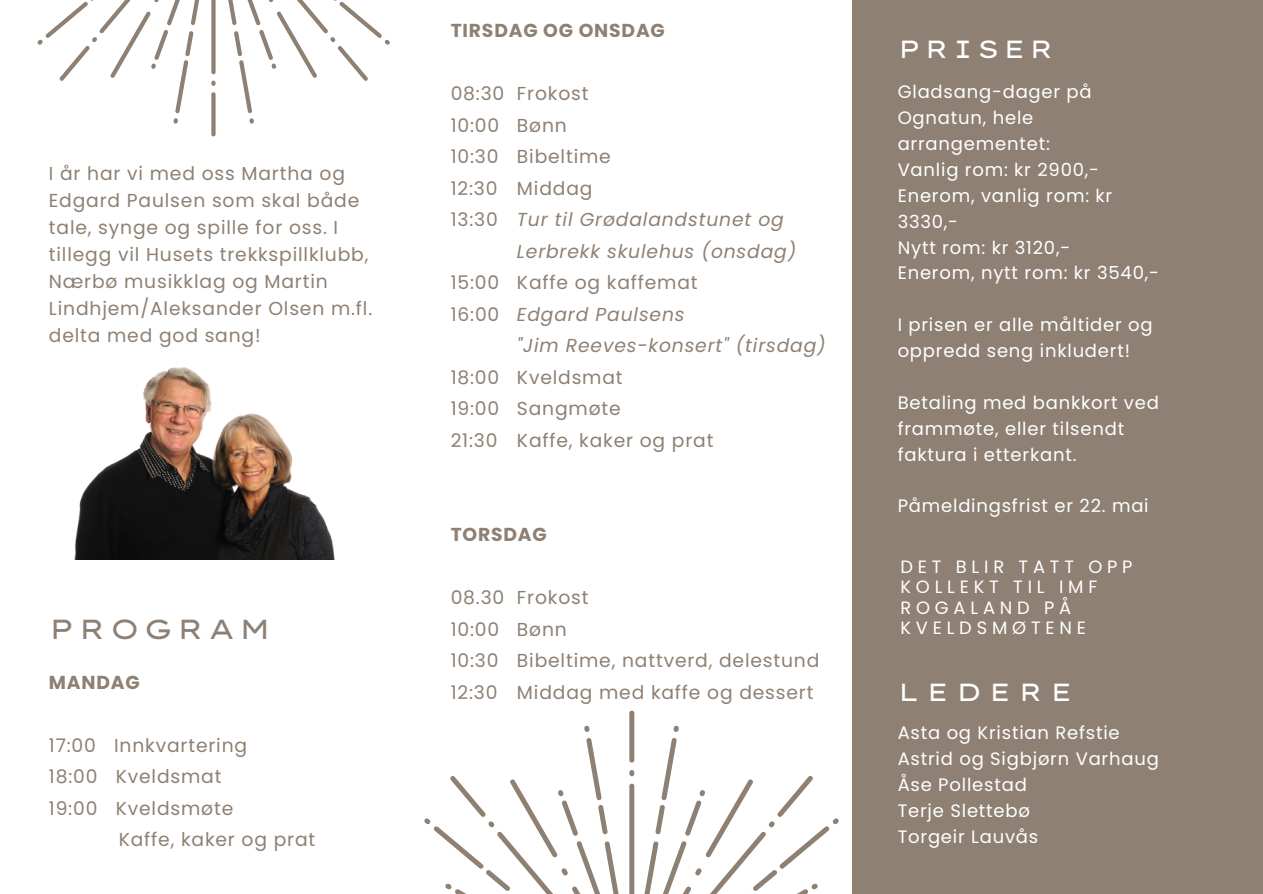
<style>
.page{position:relative;width:1263px;height:894px;background:#fff}
.page>*{position:absolute;margin:0;border:0;box-sizing:border-box;transform-origin:0 0}
.t1{font:27.6px "Lexend Zetta";letter-spacing:.125em;color:#8e8073}
.t2{font:24.75px "Lexend Zetta";letter-spacing:.195em;color:#fff}
.t3{font:18.75px/31.5px "Poppins";letter-spacing:.045em;color:#8e8073}
.t4{font:italic 18.75px/31.5px "Poppins";letter-spacing:.045em;color:#8e8073}
.t5{font:700 18.75px "Poppins";letter-spacing:.045em;color:#8e8073}
.t6{font:18px/25.8px "Poppins";letter-spacing:.045em;color:#fff}
.t7{font:17.85px/20.5px "Poppins";letter-spacing:.27em;color:#fff}
</style>
<div class="page">
<div style="left:852px;top:0;width:411px;height:893px;background:#8e8073"></div>
<div style="left:211px;top:92px;width:5px;height:44px;background:#8e8073;border-radius:2px"></div>
<svg style="left:37px;top:0;width:353px;height:124px"></svg>
<svg style="left:584px;top:725px;width:6px;height:6px"></svg>
<svg style="left:424px;top:738px;width:195px;height:156px"></svg>
<div style="left:629px;top:710px;width:5px;height:52px;background:#8e8073;border-radius:2px"></div>
<svg style="left:629px;top:770px;width:5px;height:6px"></svg>
<svg style="left:629px;top:783px;width:5px;height:110px"></svg>
<svg style="left:673px;top:725px;width:6px;height:6px"></svg>
<svg style="left:644px;top:738px;width:195px;height:156px"></svg>
<img style="left:74px;top:367px;width:261px;height:192px">
<p class="t3" style="left:49px;top:160px;width:325px;line-height:27px">I år har vi med oss Martha og<br>Edgard Paulsen som skal både tale, synge og spille for oss. I tillegg vil Husets trekkspillklubb,<br>Nærbø musikklag og Martin<br>Lindhjem/Aleksander Olsen m.fl. delta med god sang!</p>
<h1 class="t1" style="left:49px;top:611px;width:224px">PROGRAM</h1>
<p class="t5" style="left:49px;top:668px;width:92px">MANDAG</p>
<p class="t3" style="left:49px;top:729px;width:200px">17:00 Innkvartering</p>
<p class="t3" style="left:49px;top:760px;width:174px">18:00 Kveldsmat</p>
<p class="t3" style="left:49px;top:792px;width:186px">19:00 Kveldsmøte</p>
<p class="t3" style="left:119px;top:823px;width:198px">Kaffe, kaker og prat</p>
<p class="t5" style="left:451px;top:17px;width:216px">TIRSDAG OG ONSDAG</p>
<p class="t3" style="left:451px;top:78px;width:55px">08:30<br>10:00<br>10:30<br>12:30<br>13:30</p>
<p class="t3" style="left:451px;top:267px;width:50px">15:00<br>16:00</p>
<p class="t3" style="left:451px;top:361px;width:50px;text-align:justify">18:00<br>19:00<br>21:30</p>
<p class="t3" style="left:517px;top:78px;width:95px">Frokost<br>Bønn<br>Bibeltime<br>Middag</p>
<p class="t4" style="left:517px;top:204px;width:281px">Tur til Grødalandstunet og<br>Lerbrekk skulehus (onsdag)</p>
<p class="t3" style="left:517px;top:267px;width:182px">Kaffe og kaffemat</p>
<p class="t4" style="left:517px;top:298px;width:310px">Edgard Paulsens<br>"Jim Reeves-konsert" (tirsdag)</p>
<p class="t3" style="left:517px;top:361px;width:198px">Kveldsmat<br>Sangmøte<br>Kaffe, kaker og prat</p>
<p class="t5" style="left:451px;top:521px;width:98px">TORSDAG</p>
<p class="t3" style="left:451px;top:581px;width:55px">08.30<br>10:00<br>10:30<br>12:30</p>
<p class="t3" style="left:517px;top:581px;width:304px">Frokost<br>Bønn<br>Bibeltime, nattverd, delestund<br>Middag med kaffe og dessert</p>
<h2 class="t2" style="left:898px;top:33px;width:158px">PRISER</h2>
<p class="t6" style="left:898px;top:79px;width:263px">Gladsang-dager på<br>Ognatun, hele arrangementet:<br>Vanlig rom: kr 2900,-<br>Enerom, vanlig rom: kr<br>3330,-<br>Nytt rom: kr 3120,-<br>Enerom, nytt rom: kr 3540,-</p>
<p class="t6" style="left:898px;top:312px;width:257px">I prisen er alle måltider og oppredd seng inkludert!</p>
<p class="t6" style="left:898px;top:389px;width:263px">Betaling med bankkort ved frammøte, eller tilsendt faktura i etterkant.</p>
<p class="t6" style="left:898px;top:493px;width:253px">Påmeldingsfrist er 22. mai</p>
<p class="t7" style="left:900px;top:556px;width:234px">DET BLIR TATT OPP<br>KOLLEKT TIL IMF<br>ROGALAND PÅ<br>KVELDSMØTENE</p>
<h2 class="t2" style="left:898px;top:676px;width:177px">LEDERE</h2>
<p class="t6" style="left:898px;top:719px;width:263px">Asta og Kristian Refstie<br>Astrid og Sigbjørn Varhaug<br>Åse Pollestad<br>Terje Slettebø<br>Torgeir Lauvås</p>
</div>
